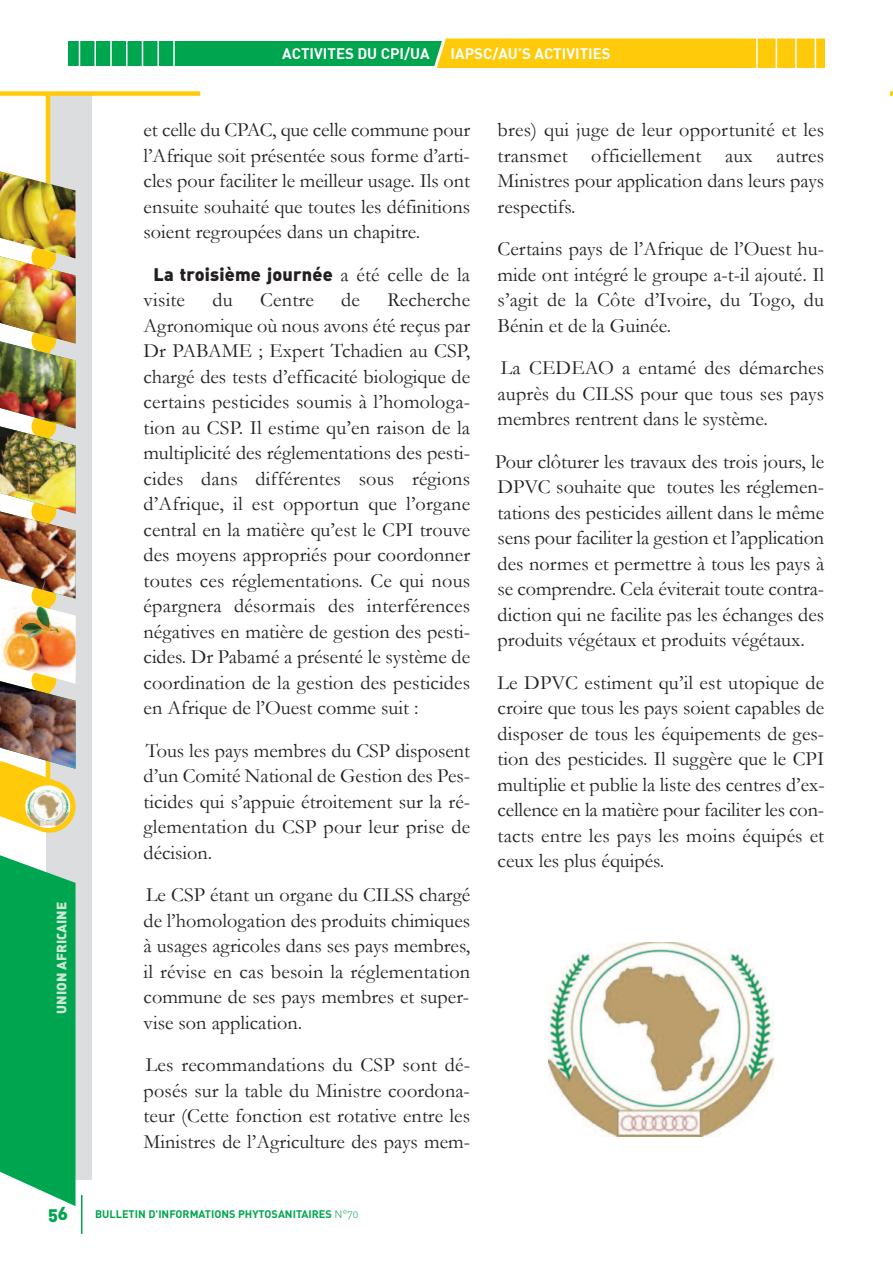
<style>
.page{position:relative;width:893px;height:1263px;background:#fff}
.page>*{position:absolute;margin:0;border:0;box-sizing:border-box;transform-origin:0 0}
.t1{font:20.25px/25.5px "Garamond";color:#231f20;text-align:justify}
.t2{font:18px "DIN Black Alternate";letter-spacing:.01em;color:#231f20}
.t3{font:18px "DIN Black Alternate";color:#00a54f}
.t4{font:15px "DIN Bold";color:#fff}
.t5{font:13.5px "DIN Black Alternate";color:#cbe6d3}
.t6{font:10.95px "DIN Bold Alternate";color:#00a54f}
.s1{font-family:"Garamond";font-size:20.25px}
.s2{font-family:"DIN Light Alternate"}
</style>
<div class="page">
<svg style="left:882px;top:91px;width:11px;height:5px"></svg>
<div style="left:46px;top:92px;width:45px;height:1087px;background:#dcdddf"></div>
<hr style="left:46px;top:92px;width:4px;height:721px;background:#feca0a">
<hr style="left:81px;top:1195px;width:1px;height:39px;background:#00a54f">
<div style="left:0;top:91px;width:200px;height:5px;background:#feca0a"></div>
<svg style="left:0;top:855px;width:76px;height:351px;background:#15ac5d"></svg>
<img style="left:0;top:169px;width:76px;height:664px">
<img style="left:0;top:171px;width:76px;height:87px">
<div style="left:68px;top:41px;width:757px;height:25px;background:#00a54f"></div>
<hr style="left:79px;top:28px;width:1px;height:44px;background:#fff">
<hr style="left:94px;top:28px;width:2px;height:44px;background:#fff">
<hr style="left:110px;top:28px;width:2px;height:44px;background:#fff">
<hr style="left:126px;top:28px;width:1px;height:44px;background:#fff">
<hr style="left:142px;top:28px;width:1px;height:44px;background:#fff">
<hr style="left:157px;top:28px;width:2px;height:44px;background:#fff">
<hr style="left:173px;top:28px;width:2px;height:44px;background:#fff">
<svg style="left:434px;top:38px;width:391px;height:30px;background:#fbcb14"></svg>
<img style="left:548px;top:943px;width:226px;height:193px">
<p class="t5" style="left:54px;top:1013px;width:113px;rotate:-90deg">UNION AFRICAINE</p>
<p class="t3" style="left:48px;top:1203px;width:22px">56</p>
<p class="t4" style="left:282px;top:43px;width:149px">ACTIVITES DU CPI/UA</p>
<p class="t4" style="left:451px;top:43px;width:162px">IAPSC/AU’S ACTIVITIES</p>
<p class="t1" style="left:144px;top:117px;width:328px">et celle du CPAC, que celle commune pour l’Afrique soit présentée sous forme d’arti&shy;cles pour faciliter le meilleur usage. Ils ont ensuite souhaité que toutes les définitions soient regroupées dans un chapitre.</p>
<p class="t2" style="left:154px;top:264px;width:318px">La troisième journée <span class="s1">a été celle de la</span></p>
<p class="t1" style="left:144px;top:287px;width:43px">visite</p>
<p class="t1" style="left:212px;top:287px;width:22px">du</p>
<p class="t1" style="left:260px;top:287px;width:55px">Centre</p>
<p class="t1" style="left:341px;top:287px;width:20px">de</p>
<p class="t1" style="left:144px;top:287px;width:328px;text-indent:244px">Recherche Agronomique où nous avons été reçus par Dr PABAME ; Expert Tchadien au CSP, chargé des tests d’efficacité biologique de certains pesticides soumis à l’homologa&shy;tion au CSP. Il estime qu’en raison de la multiplicité des réglementations des pesti&shy;cides dans différentes sous régions d’Afrique, il est opportun que l’organe central en la matière qu’est le CPI trouve des moyens appropriés pour coordonner toutes ces réglementations. Ce qui nous épargnera désormais des interférences négatives en matière de gestion des pesti&shy;cides. Dr Pabamé a présenté le système de coordination de la gestion des pesticides en Afrique de l’Ouest comme suit :</p>
<p class="t1" style="left:144px;top:738px;width:328px">Tous les pays membres du CSP disposent d’un Comité National de Gestion des Pes&shy;ticides qui s’appuie étroitement sur la ré&shy;glementation du CSP pour leur prise de décision.</p>
<p class="t1" style="left:144px;top:882px;width:328px">Le CSP étant un organe du CILSS chargé de l’homologation des produits chimiques à usages agricoles dans ses pays membres, il révise en cas besoin la réglementation commune de ses pays membres et super&shy;vise son application.</p>
<p class="t1" style="left:144px;top:1052px;width:328px">Les recommandations du CSP sont dé&shy;posés sur la table du Ministre coordona&shy;teur (Cette fonction est rotative entre les Ministres de l’Agriculture des pays mem-</p>
<p class="t6" style="left:95px;top:1208px;width:265px">BULLETIN D'INFORMATIONS PHYTOSANITAIRES <span class="s2">N°70</span></p>
<p class="t1" style="left:498px;top:117px;width:328px">bres) qui juge de leur opportunité et les transmet officiellement aux autres Ministres pour application dans leurs pays respectifs.</p>
<p class="t1" style="left:497px;top:236px;width:328px">Certains pays de l’Afrique de l’Ouest hu&shy;mide ont intégré le groupe a-t-il ajouté. Il s’agit de la Côte d’Ivoire, du Togo, du Bénin et de la Guinée.</p>
<p class="t1" style="left:498px;top:355px;width:328px">La CEDEAO a entamé des démarches auprès du CILSS pour que tous ses pays membres rentrent dans le système.</p>
<p class="t1" style="left:495px;top:449px;width:331px">Pour clôturer les travaux des trois jours, le DPVC souhaite que toutes les réglemen&shy;tations des pesticides aillent dans le même sens pour faciliter la gestion et l’application des normes et permettre à tous les pays à se comprendre. Cela éviterait toute contra&shy;diction qui ne facilite pas les échanges des produits végétaux et produits végétaux.</p>
<p class="t1" style="left:497px;top:670px;width:329px">Le DPVC estiment qu’il est utopique de croire que tous les pays soient capables de disposer de tous les équipements de ges&shy;tion des pesticides. Il suggère que le CPI multiplie et publie la liste des centres d’ex&shy;cellence en la matière pour faciliter les con&shy;tacts entre les pays les moins équipés et ceux les plus équipés.</p>
</div>
